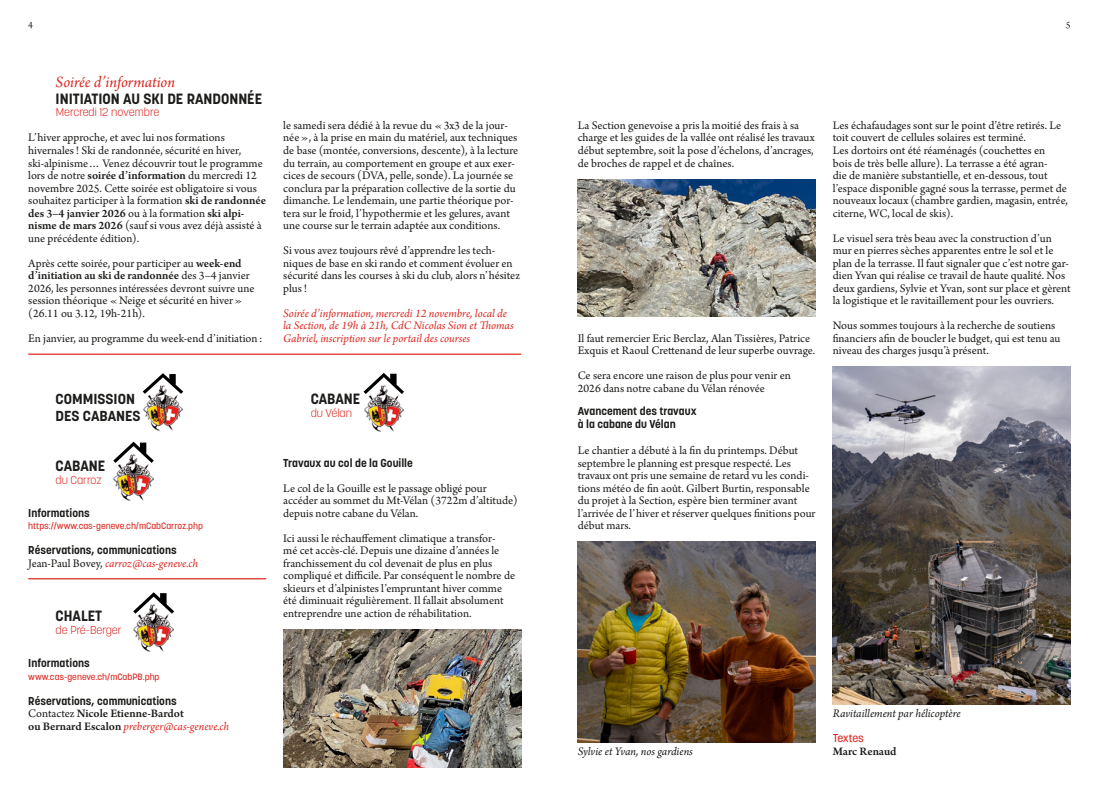
<style>
.page{position:relative;width:1099px;height:798px;background:#fff}
.page>*{position:absolute;margin:0;border:0;box-sizing:border-box;transform-origin:0 0}
.Signature{font:italic 16.5px "Arno Pro";letter-spacing:-.005em;color:#dc2a24}
.TITRE_GRAS{font:700 14.75px "Korolev";color:#1d1d1b}
.TITRE_GRAS-2{font:700 14.38px "Korolev";color:#1d1d1b}
.TITRE_FIN_Rouge{font:700 14.38px "Korolev";color:#1d1d1b}
.TEXTE_COURANT{font:12.12px/12.5px "Arno Pro";color:#1d1d1b}
.TEXTE_COURANT-2{font:italic 12.12px/12.5px "Arno Pro";letter-spacing:-.005em;color:#dc2a24}
.TEXTE_COURANT-3{font:600 12.12px/12.5px "Arno Pro";letter-spacing:-.005em;color:#1d1d1b}
.TEXTE_COURANT-4{font:italic 12.12px "Arno Pro";letter-spacing:-.005em;color:#1d1d1b}
.SURTITRE{font:700 11.38px/12.9px "Korolev";color:#1d1d1b}
.TITRE_FIN_Rouge-2{font:300 11.38px "Korolev";color:#dc2a24}
.TEXTE_COURANT-5{font:500 11.38px "Korolev";letter-spacing:-.02em;color:#dc2a24}
.t1{font:10.25px "Arno Pro";color:#1d1d1b}
.TEXTE_COURANT-6{font:500 9.12px "Korolev";color:#dc2a24}
.s1{font-weight:600}
.s2{font-style:normal;color:#1d1d1b}
.s3{font-weight:400}
.s4{font-weight:400;font-style:italic;color:#dc2a24}
</style>
<div class="page">
<hr style="left:28px;top:353px;width:493px;height:1px;background:#dc2a24">
<img style="left:143px;top:393px;width:39px;height:37px">
<svg style="left:143px;top:373px;width:40px;height:20px"></svg>
<img style="left:114px;top:462px;width:39px;height:38px">
<svg style="left:113px;top:441px;width:41px;height:21px"></svg>
<hr style="left:28px;top:578px;width:238px;height:1px;background:#dc2a24">
<img style="left:134px;top:613px;width:39px;height:38px">
<svg style="left:133px;top:592px;width:41px;height:21px"></svg>
<img style="left:364px;top:394px;width:39px;height:37px">
<svg style="left:363px;top:373px;width:41px;height:21px"></svg>
<img style="left:283px;top:629px;width:238px;height:137px">
<img style="left:577px;top:179px;width:238px;height:137px">
<img style="left:577px;top:541px;width:238px;height:200px">
<img style="left:832px;top:366px;width:238px;height:338px">
<p class="t1" style="left:28px;top:19px;width:6px">4</p>
<p class="t1" style="left:1065px;top:19px;width:6px">5</p>
<p class="Signature" style="left:56px;top:72px;width:121px">Soirée d’information</p>
<p class="TITRE_GRAS" style="left:56px;top:89px;width:208px">INITIATION AU SKI DE RANDONNÉE</p>
<p class="TITRE_FIN_Rouge-2" style="left:56px;top:105px;width:105px">Mercredi 12 novembre</p>
<p class="TEXTE_COURANT" style="left:28px;top:132px;width:239px">L’hiver approche, et avec lui nos formations hivernales! Ski de randonnée, sécurité en hiver, ski-alpinisme… Venez découvrir tout le programme lors de notre <span class="s1">soirée d’information</span> du mercredi 12 novembre 2025. Cette soirée est obligatoire si vous souhaitez participer à la formation <span class="s1">ski de randonnée des 3–4 janvier 2026</span> ou à la formation <span class="s1">ski alpi&shy;nisme de mars 2026</span> (sauf si vous avez déjà assisté à une précédente édition).</p>
<p class="TEXTE_COURANT" style="left:28px;top:257px;width:228px">Après cette soirée, pour participer au <span class="s1">week-end d’initiation au ski de randonnée</span> des 3–4 janvier 2026, les personnes intéressées devront suivre une session théorique «Neige et sécurité en hiver» (26.11 ou 3.12, 19h-21h).</p>
<p class="TEXTE_COURANT" style="left:28px;top:332px;width:236px">En janvier, au programme du week-end d’initiation:</p>
<p class="TEXTE_COURANT" style="left:283px;top:120px;width:237px">le samedi sera dédié à la revue du «3x3 de la jour&shy;née», à la prise en main du matériel, aux techniques de base (montée, conversions, descente), à la lecture du terrain, au comportement en groupe et aux exer&shy;cices de secours (DVA, pelle, sonde). La journée se conclura par la préparation collective de la sortie du dimanche. Le lendemain, une partie théorique por&shy;tera sur le froid, l’hypothermie et les gelures, avant une course sur le terrain adaptée aux conditions.</p>
<p class="TEXTE_COURANT" style="left:283px;top:245px;width:238px">Si vous avez toujours rêvé d’apprendre les tech&shy;niques de base en ski rando et comment évoluer en sécurité dans les courses à ski du club, alors n’hésitez plus!</p>
<p class="TEXTE_COURANT-2" style="left:283px;top:307px;width:232px">Soirée d’information, mercredi 12 novembre, local de la Section, de 19h à 21h, CdC Nicolas Sion et Thomas<br>Gabriel, inscription sur le portail des courses</p>
<p class="TITRE_GRAS-2" style="left:56px;top:390px;width:81px">COMMISSION</p>
<p class="TITRE_FIN_Rouge" style="left:56px;top:406px;width:86px">DES CABANES</p>
<p class="TITRE_GRAS" style="left:56px;top:456px;width:51px">CABANE</p>
<p class="TITRE_FIN_Rouge-2" style="left:56px;top:473px;width:48px">du Carroz</p>
<p class="SURTITRE" style="left:28px;top:506px;width:63px">Informations</p>
<p class="TEXTE_COURANT-6" style="left:28px;top:520px;width:176px">https://www.cas-geneve.ch/mCabCarroz.php</p>
<p class="SURTITRE" style="left:28px;top:543px;width:150px">Réservations, communications</p>
<p class="TEXTE_COURANT-2" style="left:28px;top:557px;width:171px"><span class="s2">Jean-Paul Bovey,</span> carroz@cas-geneve.ch</p>
<p class="TITRE_GRAS" style="left:56px;top:606px;width:48px">CHALET</p>
<p class="TITRE_FIN_Rouge-2" style="left:56px;top:623px;width:67px">de Pré-Berger</p>
<p class="SURTITRE" style="left:28px;top:656px;width:63px">Informations</p>
<p class="TEXTE_COURANT-6" style="left:28px;top:670px;width:133px">www.cas-geneve.ch/mCabPB.php</p>
<p class="SURTITRE" style="left:28px;top:693px;width:150px">Réservations, communications</p>
<p class="TEXTE_COURANT-3" style="left:28px;top:707px;width:202px"><span class="s3">Contactez</span> Nicole Etienne-Bardot<br>ou Bernard Escalon <span class="s4">preberger@cas-geneve.ch</span></p>
<p class="TITRE_GRAS" style="left:311px;top:389px;width:51px">CABANE</p>
<p class="TITRE_FIN_Rouge-2" style="left:311px;top:406px;width:43px">du Vélan</p>
<p class="SURTITRE" style="left:283px;top:456px;width:131px">Travaux au col de la Gouille</p>
<p class="TEXTE_COURANT" style="left:283px;top:482px;width:236px">Le col de la Gouille est le passage obligé pour accéder au sommet du Mt-Vélan (3722m d’altitude) depuis notre cabane du Vélan.</p>
<p class="TEXTE_COURANT" style="left:283px;top:532px;width:233px">Ici aussi le réchauffement climatique a transfor-<br>mé cet accès-clé. Depuis une dizaine d’années le franchissement du col devenait de plus en plus compliqué et difficile. Par conséquent le nombre de skieurs et d’alpinistes l’empruntant hiver comme été diminuait régulièrement. Il fallait absolument entreprendre une action de réhabilitation.</p>
<p class="TEXTE_COURANT" style="left:577px;top:120px;width:238px">La Section genevoise a pris la moitié des frais à sa charge et les guides de la vallée ont réalisé les travaux début septembre, soit la pose d’échelons, d’ancrages, de broches de rappel et de chaînes.</p>
<p class="TEXTE_COURANT" style="left:577px;top:332px;width:239px">Il faut remercier Eric Berclaz, Alan Tissières, Patrice<br>Exquis et Raoul Crettenand de leur superbe ouvrage.</p>
<p class="TEXTE_COURANT" style="left:577px;top:370px;width:215px">Ce sera encore une raison de plus pour venir en<br>2026 dans notre cabane du Vélan rénovée</p>
<p class="SURTITRE" style="left:577px;top:404px;width:120px">Avancement des travaux à la cabane du Vélan</p>
<p class="TEXTE_COURANT" style="left:577px;top:445px;width:239px">Le chantier a débuté à la fin du printemps. Début septembre le planning est presque respecté. Les travaux ont pris une semaine de retard vu les condi&shy;tions météo de fin août. Gilbert Burtin, responsable du projet à la Section, espère bien terminer avant l’arrivée de l’hiver et réserver quelques finitions pour début mars.</p>
<p class="TEXTE_COURANT" style="left:832px;top:120px;width:230px">Les échafaudages sont sur le point d’être retirés. Le toit couvert de cellules solaires est terminé.</p>
<p class="TEXTE_COURANT" style="left:832px;top:145px;width:237px">Les dortoirs ont été réaménagés (couchettes en<br>bois de très belle allure). La terrasse a été agran-<br>die de manière substantielle, et en-dessous, tout l’espace disponible gagné sous la terrasse, permet de nouveaux locaux (chambre gardien, magasin, entrée, citerne, WC, local de skis).</p>
<p class="TEXTE_COURANT" style="left:832px;top:232px;width:239px">Le visuel sera très beau avec la construction d’un mur en pierres sèches apparentes entre le sol et le plan de la terrasse. Il faut signaler que c’est notre gar&shy;dien Yvan qui réalise ce travail de haute qualité. Nos deux gardiens, Sylvie et Yvan, sont sur place et gèrent la logistique et le ravitaillement pour les ouvriers.</p>
<p class="TEXTE_COURANT" style="left:832px;top:320px;width:229px">Nous sommes toujours à la recherche de soutiens financiers afin de boucler le budget, qui est tenu au niveau des charges jusqu’à présent.</p>
<p class="TEXTE_COURANT-4" style="left:577px;top:743px;width:117px">Sylvie et Yvan, nos gardiens</p>
<p class="TEXTE_COURANT-4" style="left:832px;top:706px;width:129px">Ravitaillement par hélicoptère</p>
<p class="TEXTE_COURANT-5" style="left:832px;top:730px;width:33px">Textes</p>
<p class="TEXTE_COURANT-3" style="left:832px;top:745px;width:65px">Marc Renaud</p>
</div>
